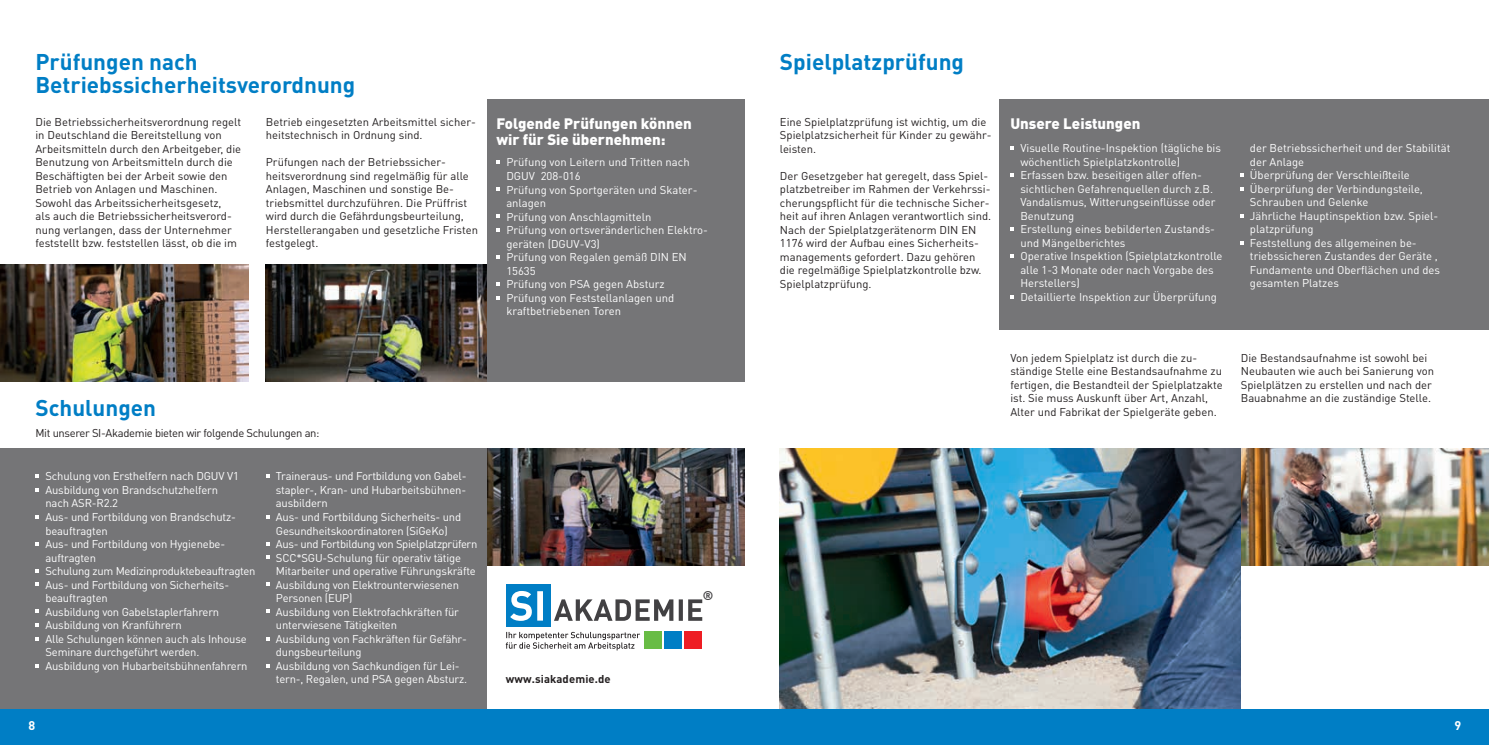
<style>
.page{position:relative;width:1489px;height:745px;background:#fff}
.page>*{position:absolute;margin:0;border:0;box-sizing:border-box;transform-origin:0 0}
.t1{font:700 22.5px/22.5px "DIN Pro";color:#007ec5}
.t2{font:900 15px/16.2px "DIN Pro";color:#fff}
.t3{font:700 12.5px "DIN Pro";color:#fff}
.t4{font:700 12.5px "DIN Pro";color:#424143}
.t5{font:11.25px/13.5px "DIN Pro";letter-spacing:-.015em;color:#fff}
.t6{font:11.25px/13.5px "DIN Pro";color:#231f20}
.t7{font:11.25px "DIN Pro";letter-spacing:-.03em;color:#231f20}
.t8{font:700 11.25px "DIN Pro";letter-spacing:.01em;color:#231f20}
</style>
<div class="page">
<div style="left:999px;top:99px;width:489px;height:231px;background:#757577"></div>
<img style="left:486px;top:448px;width:258px;height:117px">
<img style="left:1240px;top:448px;width:248px;height:117px">
<div style="left:0;top:448px;width:486px;height:271px;background:#757577"></div>
<div style="left:486px;top:99px;width:258px;height:282px;background:#757577"></div>
<svg style="left:496px;top:160px;width:4px;height:4px"></svg>
<svg style="left:496px;top:187px;width:4px;height:4px"></svg>
<svg style="left:496px;top:214px;width:4px;height:4px"></svg>
<svg style="left:496px;top:228px;width:4px;height:4px"></svg>
<svg style="left:496px;top:255px;width:4px;height:4px"></svg>
<svg style="left:496px;top:282px;width:4px;height:4px"></svg>
<svg style="left:496px;top:296px;width:4px;height:3px"></svg>
<svg style="left:35px;top:474px;width:4px;height:4px"></svg>
<svg style="left:35px;top:488px;width:4px;height:3px"></svg>
<svg style="left:35px;top:515px;width:4px;height:3px"></svg>
<svg style="left:35px;top:542px;width:4px;height:3px"></svg>
<svg style="left:35px;top:569px;width:4px;height:3px"></svg>
<svg style="left:35px;top:582px;width:4px;height:4px"></svg>
<svg style="left:35px;top:609px;width:4px;height:4px"></svg>
<svg style="left:35px;top:623px;width:4px;height:3px"></svg>
<svg style="left:35px;top:637px;width:4px;height:3px"></svg>
<svg style="left:35px;top:664px;width:4px;height:3px"></svg>
<img style="left:0;top:264px;width:248px;height:117px">
<img style="left:266px;top:264px;width:220px;height:117px">
<svg style="left:1010px;top:146px;width:4px;height:4px"></svg>
<svg style="left:1010px;top:173px;width:4px;height:4px"></svg>
<svg style="left:1010px;top:227px;width:4px;height:4px"></svg>
<svg style="left:1010px;top:254px;width:4px;height:4px"></svg>
<svg style="left:1010px;top:295px;width:4px;height:3px"></svg>
<svg style="left:1240px;top:173px;width:3px;height:4px"></svg>
<img style="left:780px;top:448px;width:460px;height:261px">
<div style="left:0;top:709px;width:1488px;height:35px;background:#007ec5"></div>
<svg style="left:266px;top:474px;width:3px;height:4px"></svg>
<svg style="left:266px;top:555px;width:3px;height:4px"></svg>
<svg style="left:266px;top:582px;width:3px;height:4px"></svg>
<svg style="left:266px;top:609px;width:3px;height:4px"></svg>
<svg style="left:554px;top:599px;width:148px;height:21px"></svg>
<svg style="left:505px;top:631px;width:135px;height:19px"></svg>
<div style="left:684px;top:630px;width:18px;height:18px;background:#ee1d23"></div>
<div style="left:664px;top:630px;width:18px;height:18px;background:#007ec5"></div>
<div style="left:644px;top:630px;width:18px;height:18px;background:#68bc45"></div>
<div style="left:506px;top:584px;width:44px;height:43px;background:#007ec5"></div>
<svg style="left:510px;top:591px;width:33px;height:29px"></svg>
<h1 class="t1" style="left:35px;top:50px;width:321px">Prüfungen nach<br>Betriebssicherheitsverordnung</h1>
<p class="t6" style="left:35px;top:114px;width:207px">Die Betriebssicherheitsverordnung regelt in Deutschland die Bereitstellung von Arbeitsmitteln durch den Arbeitgeber, die Benutzung von Arbeitsmitteln durch die Beschäftigten bei der Arbeit sowie den Betrieb von Anlagen und Maschinen.<br>Sowohl das Arbeitssicherheitsgesetz,<br>als auch die Betriebssicherheitsverord&shy;nung verlangen, dass der Unternehmer feststellt bzw. feststellen lässt, ob die im</p>
<p class="t6" style="left:266px;top:114px;width:211px">Betrieb eingesetzten Arbeitsmittel sicher&shy;heitstechnisch in Ordnung sind.</p>
<p class="t6" style="left:266px;top:155px;width:214px">Prüfungen nach der Betriebssicher&shy;heitsverordnung sind regelmäßig für alle Anlagen, Maschinen und sonstige Be&shy;triebsmittel durchzuführen. Die Prüffrist wird durch die Gefährdungsbeurteilung, Herstellerangaben und gesetzliche Fristen festgelegt.</p>
<h2 class="t2" style="left:496px;top:114px;width:197px">Folgende Prüfungen können wir für Sie übernehmen:</h2>
<p class="t5" style="left:506px;top:155px;width:203px">Prüfung von Leitern und Tritten nach<br>DGUV 208-016<br>Prüfung von Sportgeräten und Skater&shy;anlagen<br>Prüfung von Anschlagmitteln<br>Prüfung von ortsveränderlichen Elektro&shy;geräten (DGUV-V3)<br>Prüfung von Regalen gemäß DIN EN<br>15635<br>Prüfung von PSA gegen Absturz<br>Prüfung von Feststellanlagen und kraftbetriebenen Toren</p>
<h1 class="t1" style="left:35px;top:395px;width:122px">Schulungen</h1>
<p class="t7" style="left:35px;top:425px;width:286px">Mit unserer SI-Akademie bieten wir folgende Schulungen an:</p>
<p class="t5" style="left:45px;top:469px;width:212px">Schulung von Ersthelfern nach DGUV V1<br>Ausbildung von Brandschutzhelfern<br>nach ASR-R2.2<br>Aus- und Fortbildung von Brandschutz&shy;beauftragten<br>Aus- und Fortbildung von Hygienebe&shy;auftragten<br>Schulung zum Medizinproduktebeauftragten<br>Aus- und Fortbildung von Sicherheits&shy;beauftragten<br>Ausbildung von Gabelstaplerfahrern<br>Ausbildung von Kranführern<br>Alle Schulungen können auch als Inhouse<br>Seminare durchgeführt werden.<br>Ausbildung von Hubarbeitsbühnenfahrern</p>
<p class="t5" style="left:276px;top:469px;width:203px">Traineraus- und Fortbildung von Gabel&shy;stapler-, Kran- und Hubarbeitsbühnen&shy;ausbildern<br>Aus- und Fortbildung Sicherheits- und Gesundheitskoordinatoren (SiGeKo)<br>Aus- und Fortbildung von Spielplatzprüfern SCC*SGU-Schulung für operativ tätige Mitarbeiter und operative Führungskräfte Ausbildung von Elektrounterwiesenen Personen (EUP)<br>Ausbildung von Elektrofachkräften für unterwiesene Tätigkeiten<br>Ausbildung von Fachkräften für Gefähr&shy;dungsbeurteilung<br>Ausbildung von Sachkundigen für Lei&shy;tern-, Regalen, und PSA gegen Absturz.</p>
<p class="t8" style="left:505px;top:671px;width:106px">www.siakademie.de</p>
<p class="t4" style="left:703px;top:586px;width:12px">®</p>
<h1 class="t1" style="left:780px;top:50px;width:186px">Spielplatzprüfung</h1>
<p class="t6" style="left:780px;top:114px;width:213px">Eine Spielplatzprüfung ist wichtig, um die<br>Spielplatzsicherheit für Kinder zu gewähr&shy;leisten.</p>
<p class="t6" style="left:780px;top:168px;width:213px">Der Gesetzgeber hat geregelt, dass Spiel&shy;platzbetreiber im Rahmen der Verkehrssi&shy;cherungspflicht für die technische Sicher&shy;heit auf ihren Anlagen verantwortlich sind.<br>Nach der Spielplatzgerätenorm DIN EN 1176 wird der Aufbau eines Sicherheits&shy;managements gefordert. Dazu gehören die regelmäßige Spielplatzkontrolle bzw.<br>Spielplatzprüfung.</p>
<h2 class="t2" style="left:1010px;top:114px;width:131px">Unsere Leistungen</h2>
<p class="t5" style="left:1020px;top:141px;width:204px">Visuelle Routine-Inspektion (tägliche bis wöchentlich Spielplatzkontrolle)<br>Erfassen bzw. beseitigen aller offen&shy;sichtlichen Gefahrenquellen durch z.B.<br>Vandalismus, Witterungseinflüsse oder Benutzung<br>Erstellung eines bebilderten Zustands&shy;und Mängelberichtes<br>Operative Inspektion (Spielplatzkontrolle alle 1-3 Monate oder nach Vorgabe des Herstellers)<br>Detaillierte Inspektion zur Überprüfung</p>
<p class="t5" style="left:1249px;top:141px;width:202px">der Betriebssicherheit und der Stabilität der Anlage<br>Überprüfung der Verschleißteile<br>Überprüfung der Verbindungsteile,<br>Schrauben und Gelenke<br>Jährliche Hauptinspektion bzw. Spiel&shy;platzprüfung<br>Feststellung des allgemeinen be&shy;triebssicheren Zustandes der Geräte ,<br>Fundamente und Oberflächen und des gesamten Platzes</p>
<p class="t6" style="left:1010px;top:350px;width:214px">Von jedem Spielplatz ist durch die zu&shy;ständige Stelle eine Bestandsaufnahme zu fertigen, die Bestandteil der Spielplatzakte ist. Sie muss Auskunft über Art, Anzahl, Alter und Fabrikat der Spielgeräte geben.</p>
<p class="t6" style="left:1240px;top:350px;width:195px">Die Bestandsaufnahme ist sowohl bei Neubauten wie auch bei Sanierung von Spielplätzen zu erstellen und nach der Bauabnahme an die zuständige Stelle.</p>
<p class="t3" style="left:29px;top:716px;width:8px">8</p>
<p class="t3" style="left:1454px;top:716px;width:8px">9</p>
</div>
